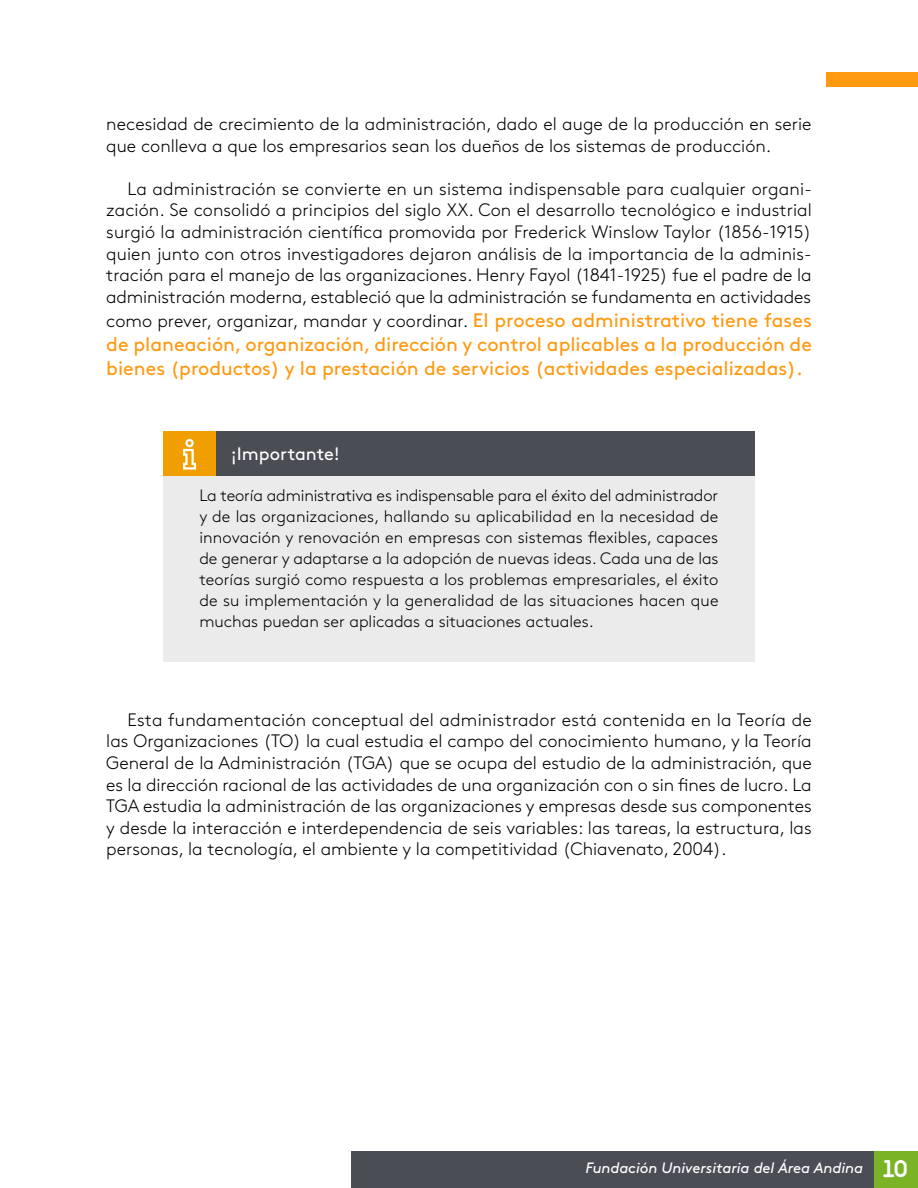
<style>
.page{position:relative;width:918px;height:1188px;background:#fff}
.page>*{position:absolute;margin:0;border:0;box-sizing:border-box;transform-origin:0 0}
.t1{font:19.5px/24px "Brown Std";color:#ff990f}
.t2{font:300 18px/21.6px "Brown Std";color:#000;text-align:justify}
.t3{font:18px "Brown Std";color:#fff}
.t4{font:300 16.5px/21px "Brown Std";color:#000;text-align:justify}
.t5{font:italic 15px "Brown Std";letter-spacing:-.005em;color:#fff}
.s1{font-weight:400;font-size:19.5px;color:#ff990f}
.s2{font-family:"Areandina Voz";font-style:normal;font-size:24px}
</style>
<div class="page">
<div style="left:873px;top:1151px;width:45px;height:37px;background:#7ab326"></div>
<div style="left:351px;top:1151px;width:522px;height:37px;background:#4a4d54"></div>
<div style="left:826px;top:72px;width:92px;height:15px;background:#ff990f"></div>
<div style="left:163px;top:476px;width:592px;height:185px;background:#ebebeb"></div>
<div style="left:216px;top:431px;width:539px;height:45px;background:#4a4d54"></div>
<div style="left:163px;top:431px;width:53px;height:45px;background:#f09e00"></div>
<svg style="left:183px;top:439px;width:13px;height:31px"></svg>
<p class="t2" style="left:106px;top:114px;width:707px">necesidad de crecimiento de la administración, dado el auge de la producción en serie que conlleva a que los empresarios sean los dueños de los sistemas de producción .</p>
<p class="t2" style="left:106px;top:178px;width:707px;text-indent:21px">La administración se convierte en un sistema indispensable para cualquier organi&shy;zación . Se consolidó a principios del siglo XX . Con el desarrollo tecnológico e industrial surgió la administración científica promovida por Frederick Winslow Taylor (1856-1915) quien junto con otros investigadores dejaron análisis de la importancia de la adminis&shy;tración para el manejo de las organizaciones . Henry Fayol (1841-1925) fue el padre de la administración moderna, estableció que la administración se fundamenta en actividades</p>
<p class="t2" style="left:106px;top:310px;width:707px">como prever, organizar, mandar y coordinar . <span class="s1">El proceso administrativo tiene fases</span></p>
<p class="t1" style="left:106px;top:332px;width:707px">de planeación, organización, dirección y control aplicables a la producción de bienes (productos) y la prestación de servicios (actividades especializadas).</p>
<p class="t3" style="left:231px;top:443px;width:111px">¡Importante!</p>
<p class="t4" style="left:199px;top:485px;width:521px">La teoría administrativa es indispensable para el éxito del administrador y de las organizaciones, hallando su aplicabilidad en la necesidad de innovación y renovación en empresas con sistemas flexibles, capaces de generar y adaptarse a la adopción de nuevas ideas . Cada una de las teorías surgió como respuesta a los problemas empresariales, el éxito de su implementación y la generalidad de las situaciones hacen que muchas puedan ser aplicadas a situaciones actuales .</p>
<p class="t2" style="left:106px;top:709px;width:707px;text-indent:21px">Esta fundamentación conceptual del administrador está contenida en la Teoría de las Organizaciones (TO) la cual estudia el campo del conocimiento humano, y la Teoría General de la Administración (TGA) que se ocupa del estudio de la administración, que es la dirección racional de las actividades de una organización con o sin fines de lucro . La TGA estudia la administración de las organizaciones y empresas desde sus componentes y desde la interacción e interdependencia de seis variables: las tareas, la estructura, las personas, la tecnología, el ambiente y la competitividad (Chiavenato, 2004) .</p>
<p class="t5" style="left:585px;top:1159px;width:324px">Fundación Universitaria del Área Andina <span class="s2">106</span></p>
<p class="t5" style="left:459px;top:1158px;width:402px">Fundamentos de administración - eje 1 conceptualicemos</p>
</div>
